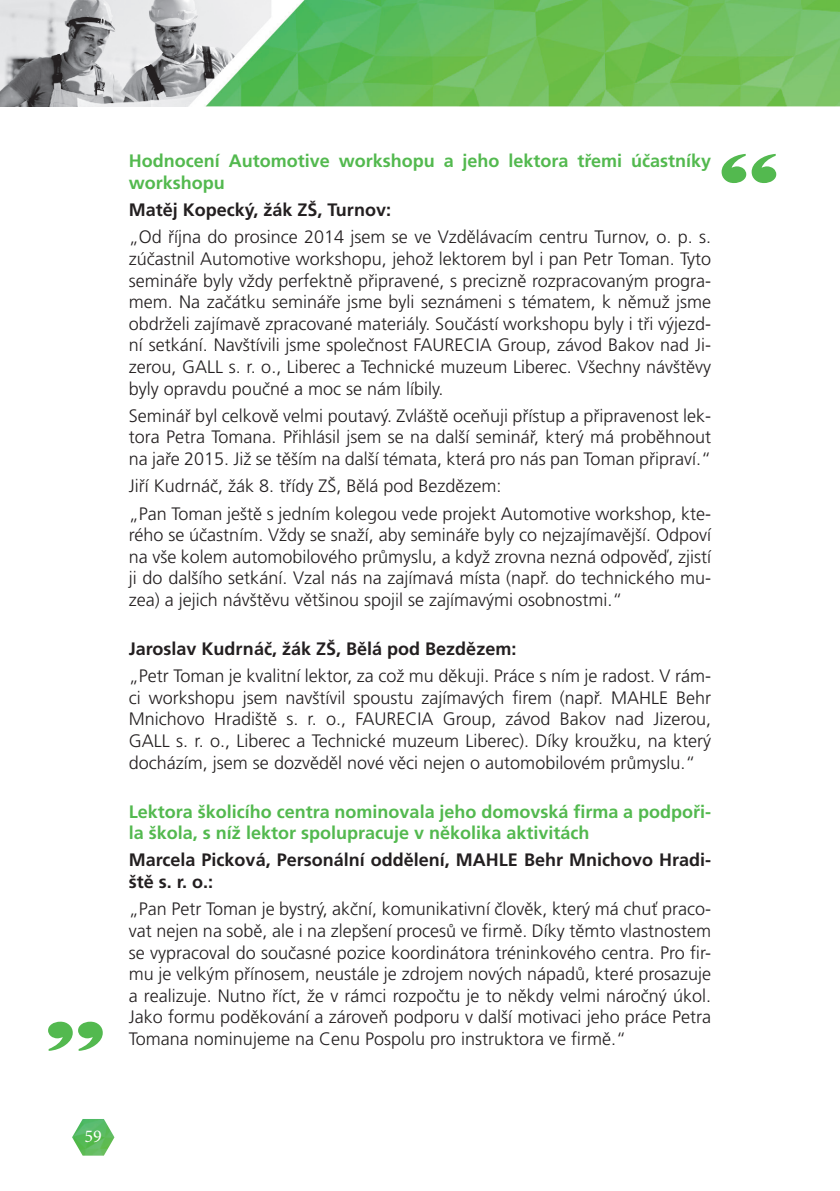
<style>
.page{position:relative;width:840px;height:1191px;background:#fff}
.page>*{position:absolute;margin:0;border:0;box-sizing:border-box;transform-origin:0 0}
.t1{font:90px "Latin Wide";color:#53b94f}
.citace{font:300 18px/21.6px "Frutiger CE";color:#231f20;text-align:justify}
.jmeno{font:700 18px/21.6px "Frutiger CE";color:#231f20}
.jmeno-2{font:700 18px/21.6px "Frutiger CE";color:#53b94f}
.nadpis_modry{font:700 18px/21.6px "Frutiger CE";color:#53b94f}
.t2{font:18px "Minion Pro";color:#fff}
</style>
<div class="page">
<img style="left:72px;top:1119px;width:42px;height:36px">
<img style="left:0;top:0;width:839px;height:107px">
<p class="t1" style="left:41px;top:950px;width:71px">„</p>
<p class="nadpis_modry" style="left:129px;top:150px;width:583px">Hodnocení Automotive workshopu a jeho lektora třemi účastníky workshopu</p>
<p class="jmeno" style="left:129px;top:199px;width:264px">Matěj Kopecký, žák ZŠ, Turnov:</p>
<p class="citace" style="left:129px;top:226px;width:583px">„Od října do prosince 2014 jsem se ve Vzdělávacím centru Turnov, o. p. s. zúčastnil Automotive workshopu, jehož lektorem byl i pan Petr Toman. Tyto semináře byly vždy perfektně připravené, s precizně rozpracovaným progra&shy;mem. Na začátku semináře jsme byli seznámeni s tématem, k němuž jsme obdrželi zajímavě zpracované materiály. Součástí workshopu byly i tři výjezd&shy;ní setkání. Navštívili jsme společnost FAURECIA Group, závod Bakov nad Ji&shy;zerou, GALL s. r. o., Liberec a Technické muzeum Liberec. Všechny návštěvy byly opravdu poučné a moc se nám líbily.</p>
<p class="citace" style="left:129px;top:405px;width:583px">Seminář byl celkově velmi poutavý. Zvláště oceňuji přístup a připravenost lek&shy;tora Petra Tomana. Přihlásil jsem se na další seminář, který má proběhnout na jaře 2015. Již se těším na další témata, která pro nás pan Toman připraví.“</p>
<p class="citace" style="left:129px;top:475px;width:374px">Jiří Kudrnáč, žák 8. třídy ZŠ, Bělá pod Bezdězem:</p>
<p class="citace" style="left:129px;top:502px;width:583px">„Pan Toman ještě s jedním kolegou vede projekt Automotive workshop, kte&shy;rého se účastním. Vždy se snaží, aby semináře byly co nejzajímavější. Odpoví na vše kolem automobilového průmyslu, a když zrovna nezná odpověď, zjistí ji do dalšího setkání. Vzal nás na zajímavá místa (např. do technického mu&shy;zea) a jejich návštěvu většinou spojil se zajímavými osobnostmi.“</p>
<p class="jmeno" style="left:129px;top:638px;width:389px">Jaroslav Kudrnáč, žák ZŠ, Bělá pod Bezdězem:</p>
<p class="citace" style="left:129px;top:665px;width:583px">„Petr Toman je kvalitní lektor, za což mu děkuji. Práce s ním je radost. V rám&shy;ci workshopu jsem navštívil spoustu zajímavých firem (např. MAHLE Behr Mnichovo Hradiště s. r. o., FAURECIA Group, závod Bakov nad Jizerou, GALL s. r. o., Liberec a Technické muzeum Liberec). Díky kroužku, na který docházím, jsem se dozvěděl nové věci nejen o automobilovém průmyslu.“</p>
<p class="jmeno-2" style="left:129px;top:800px;width:583px">Lektora školicího centra nominovala jeho domovská firma a podpoři&shy;la škola, s níž lektor spolupracuje v několika aktivitách</p>
<p class="jmeno" style="left:129px;top:849px;width:583px">Marcela Picková, Personální oddělení, MAHLE Behr Mnichovo Hradi&shy;ště s. r. o.:</p>
<p class="citace" style="left:129px;top:898px;width:583px">„Pan Petr Toman je bystrý, akční, komunikativní člověk, který má chuť praco&shy;vat nejen na sobě, ale i na zlepšení procesů ve firmě. Díky těmto vlastnostem se vypracoval do současné pozice koordinátora tréninkového centra. Pro fir&shy;mu je velkým přínosem, neustále je zdrojem nových nápadů, které prosazuje a realizuje. Nutno říct, že v rámci rozpočtu je to někdy velmi náročný úkol.<br>Jako formu poděkování a zároveň podporu v další motivaci jeho práce Petra Tomana nominujeme na Cenu Pospolu pro instruktora ve firmě.“</p>
<p class="t1" style="left:714px;top:129px;width:71px">“</p>
<p class="t2" style="left:85px;top:1124px;width:19px">59</p>
</div>
